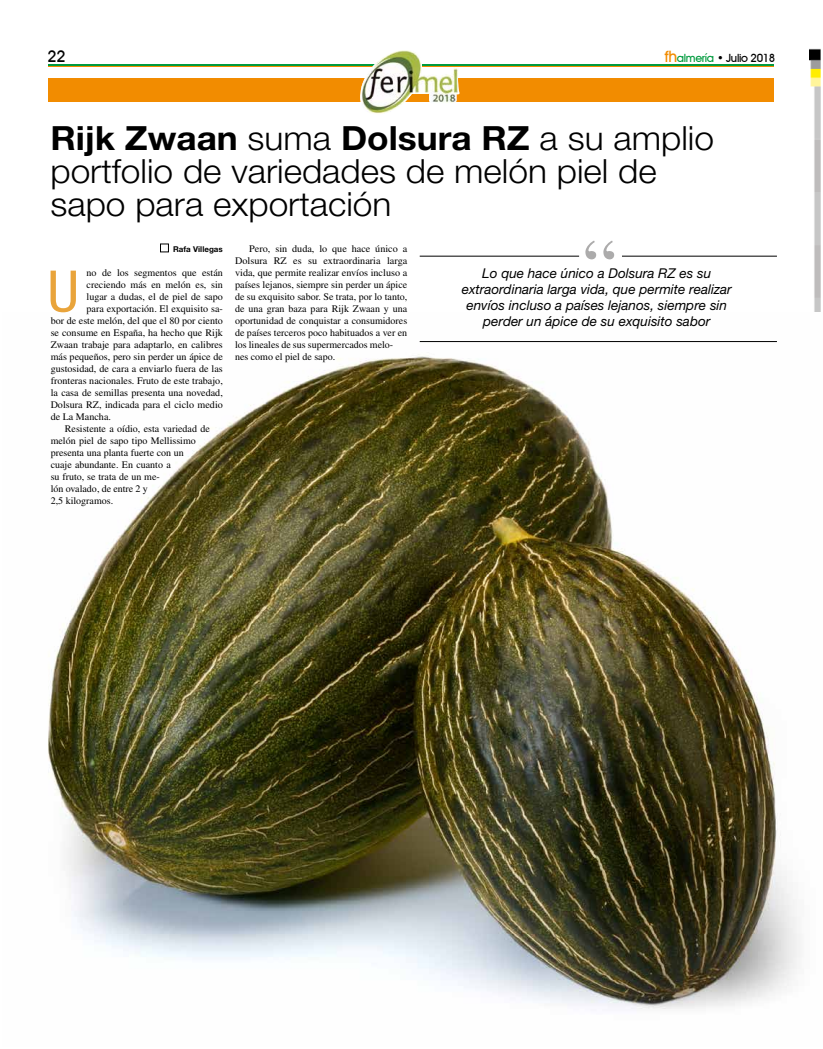
<style>
.page{position:relative;width:823px;height:1049px;background:#fff}
.page>*{position:absolute;margin:0;border:0;box-sizing:border-box;transform-origin:0 0}
.t1{font:condensed 57.3px "Helvetica Neue LT Std";color:#e9a43b;scale:1.06 1}
.t2{font:300 33.4px/33.2px "Helvetica Neue LT Std";color:#000;scale:1.06 1}
.t3{font:500 16px "Avant Garde IT Cby BT";color:#000}
.t4{font:italic 13.5px/16.2px "Helvetica Neue LT Std";color:#000;text-align:center}
.t5{font:500 11.3px "Avant Garde IT Cby BT";letter-spacing:-.03em;color:#000}
.t6{font:10px/12px "Times LT Std";color:#000}
.t7{font:700 8px "Helvetica Neue LT Std";letter-spacing:.005em;color:#000}
.s1{font-size:15.7px;color:#f28c00}
.s2{color:#009b3e}
.s3{font-weight:700}
</style>
<div class="page">
<img style="left:809px;top:48px;width:12px;height:264px">
<hr style="left:48px;top:64px;width:725px;height:1px;background:#009b3e">
<hr style="left:48px;top:66px;width:725px;height:1px;background:#f28c00">
<div style="left:48px;top:78px;width:724px;height:24px;background:#f28c00"></div>
<svg style="left:360px;top:65px;width:100px;height:37px"></svg>
<img style="left:361px;top:50px;width:97px;height:64px">
<img style="left:48px;top:341px;width:753px;height:668px">
<div style="left:160px;top:244px;width:8px;height:8px;border:1px solid #000"></div>
<hr style="left:419px;top:256px;width:159px;height:1px;background:#000">
<hr style="left:621px;top:256px;width:155px;height:1px;background:#000">
<hr style="left:419px;top:341px;width:357px;height:1px;background:#000">
<svg style="left:585px;top:241px;width:28px;height:18px"></svg>
<h3 class="t3" style="left:47px;top:46px;width:20px">22</h3>
<p class="t5" style="left:664px;top:51px;width:112px"><span class="s1">fh</span><span class="s2">almería</span> • Julio 2018</p>
<h2 class="t2" style="left:50px;top:121px;width:627px"><span class="s3">Rijk Zwaan</span> suma <span class="s3">Dolsura RZ</span> a su amplio portfolio de variedades de melón piel de sapo para exportación</h2>
<p class="t7" style="left:173px;top:244px;width:51px">Rafa Villegas</p>
<p class="t6" style="left:86px;top:267px;width:138px">no de los segmentos que están</p>
<p class="t6" style="left:86px;top:279px;width:138px">creciendo más en melón es, sin</p>
<p class="t6" style="left:86px;top:291px;width:138px">lugar a dudas, el de piel de sapo</p>
<p class="t6" style="left:86px;top:303px;width:138px">para exportación. El exquisito sa-</p>
<p class="t6" style="left:51px;top:315px;width:174px">bor de este melón, del que el 80 por ciento</p>
<p class="t6" style="left:51px;top:327px;width:173px">se consume en España, ha hecho que Rijk</p>
<p class="t6" style="left:51px;top:339px;width:173px">Zwaan trabaje para adaptarlo, en calibres</p>
<p class="t6" style="left:51px;top:351px;width:174px">más pequeños, pero sin perder un ápice de</p>
<p class="t6" style="left:51px;top:363px;width:173px">gustosidad, de cara a enviarlo fuera de las</p>
<p class="t6" style="left:51px;top:375px;width:173px">fronteras nacionales. Fruto de este trabajo,</p>
<p class="t6" style="left:51px;top:387px;width:173px">la casa de semillas presenta una novedad,</p>
<p class="t6" style="left:51px;top:399px;width:174px">Dolsura RZ, indicada para el ciclo medio</p>
<p class="t6" style="left:51px;top:411px;width:62px">de La Mancha.</p>
<p class="t6" style="left:65px;top:423px;width:146px">Resistente a oídio, esta variedad de</p>
<p class="t6" style="left:51px;top:435px;width:146px">melón piel de sapo tipo Mellissimo</p>
<p class="t6" style="left:51px;top:447px;width:135px">presenta una planta fuerte con un</p>
<p class="t6" style="left:51px;top:459px;width:121px">cuaje abundante. En cuanto a</p>
<p class="t6" style="left:51px;top:471px;width:111px">su fruto, se trata de un me-</p>
<p class="t6" style="left:51px;top:483px;width:99px">lón ovalado, de entre 2 y</p>
<p class="t6" style="left:51px;top:495px;width:64px">2,5 kilogramos.</p>
<h1 class="t1" style="left:47px;top:258px;width:31px">U</h1>
<p class="t6" style="left:235px;top:243px;width:174px;text-indent:14px">Pero, sin duda, lo que hace único a Dolsura RZ es su extraordinaria larga vida, que permite realizar envíos incluso a países lejanos, siempre sin perder un ápice de su exquisito sabor. Se trata, por lo tanto, de una gran baza para Rijk Zwaan y una oportunidad de conquistar a consumidores de países terceros poco habituados a ver en los lineales de sus supermercados melo&shy;nes como el piel de sapo.</p>
<h3 class="t4" style="left:461px;top:265px;width:271px">Lo que hace único a Dolsura RZ es su extraordinaria larga vida, que permite realizar envíos incluso a países lejanos, siempre sin perder un ápice de su exquisito sabor</h3>
</div>
